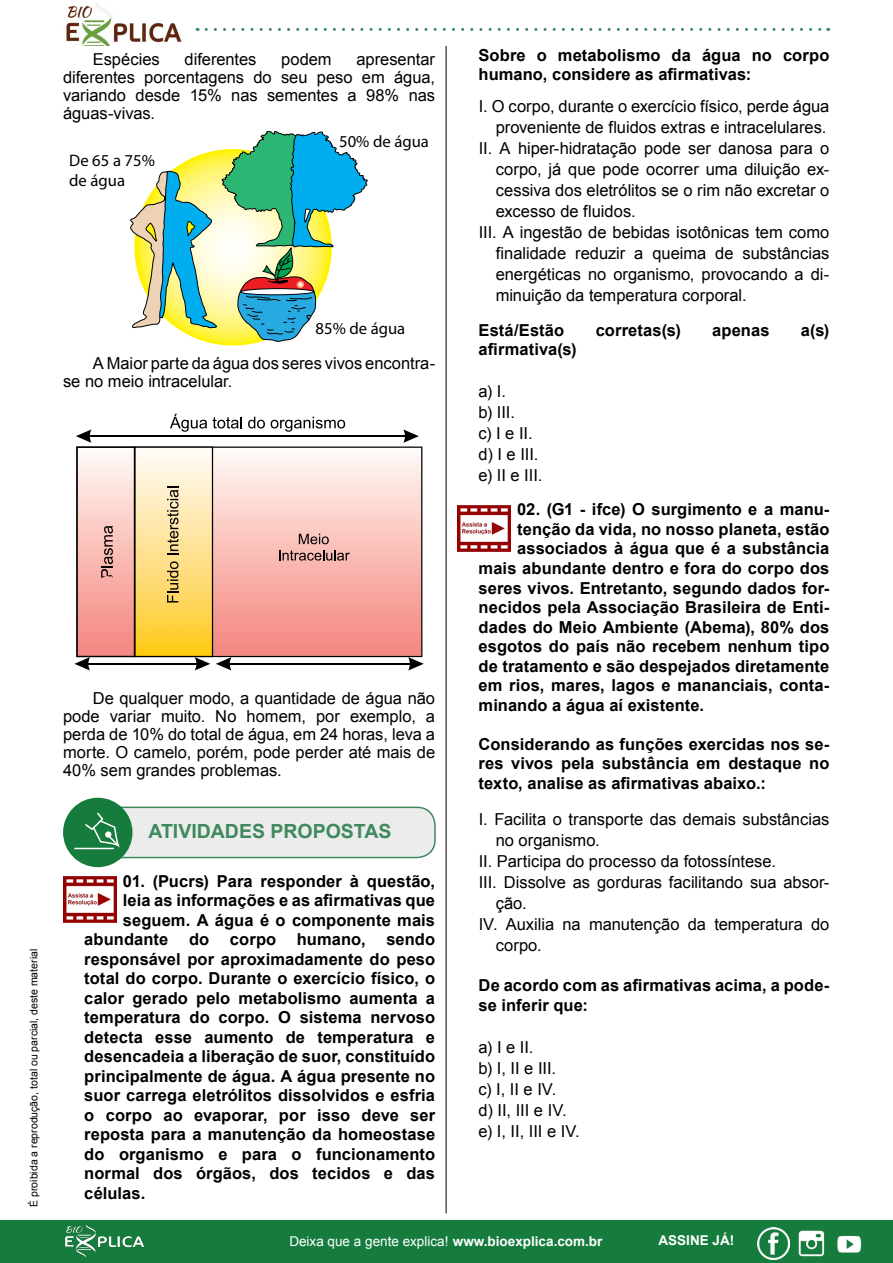
<style>
.page{position:relative;width:893px;height:1263px;background:#fff}
.page>*{position:absolute;margin:0;border:0;box-sizing:border-box;transform-origin:0 0}
.t1{font:700 19.5px "Arial";color:#3f895e}
.t2{font:16.65px/20px "Myriad Pro";color:#000}
.t3{font:700 16.5px/19.5px "Arial";letter-spacing:.005em;color:#000}
.t4{font:16.5px/18px "Arial";color:#000}
.t5{font:13.5px "Arial";color:#fff}
.t6{font:700 13.5px "Arial";color:#fff}
.t7{font:10.5px "Arial";color:#000}
.s1{font-weight:700}
</style>
<div class="page">
<img style="left:66px;top:3px;width:116px;height:43px">
<div style="left:0;top:1220px;width:893px;height:43px;background:#167c3e"></div>
<img style="left:758px;top:1227px;width:32px;height:32px">
<img style="left:798px;top:1230px;width:27px;height:27px">
<img style="left:837px;top:1235px;width:25px;height:18px">
<svg style="left:206px;top:28px;width:623px;height:3px"></svg>
<img style="left:65px;top:1224px;width:80px;height:32px">
<hr style="left:446px;top:46px;width:1px;height:1167px;background:#000">
<div style="left:95px;top:807px;width:340px;height:50px;background:#ececec;border-radius:18px"></div>
<div style="left:94px;top:807px;width:342px;height:51px;border:2px solid #3f895e;border-radius:18px"></div>
<div style="left:63px;top:798px;width:70px;height:69px;background:#167c3e;border-radius:50%"></div>
<hr style="left:74px;top:848px;width:40px;height:1px;background:#fff">
<svg style="left:84px;top:812px;width:36px;height:38px"></svg>
<img style="left:63px;top:876px;width:53px;height:47px">
<svg style="left:130px;top:131px;width:238px;height:211px"></svg>
<svg style="left:242px;top:446px;width:180px;height:211px;background:#f6bcb6"></svg>
<hr style="left:84px;top:435px;width:327px;height:2px;background:#000">
<svg style="left:403px;top:429px;width:16px;height:14px"></svg>
<svg style="left:248px;top:417px;width:17px;height:11px"></svg>
<svg style="left:271px;top:417px;width:74px;height:15px"></svg>
<svg style="left:299px;top:534px;width:30px;height:10px"></svg>
<svg style="left:279px;top:550px;width:71px;height:11px"></svg>
<hr style="left:224px;top:663px;width:192px;height:2px;background:#000">
<svg style="left:408px;top:657px;width:16px;height:13px"></svg>
<svg style="left:74px;top:414px;width:168px;height:256px"></svg>
<img style="left:457px;top:505px;width:54px;height:47px">
<p class="t7" style="left:27px;top:1207px;width:259px;rotate:-90deg">É proibida a reprodução, total ou parcial, deste material</p>
<p class="t4" style="left:93px;top:50px;width:69px">Espécies</p>
<p class="t4" style="left:185px;top:50px;width:73px">diferentes</p>
<p class="t4" style="left:281px;top:50px;width:52px">podem</p>
<p class="t4" style="left:63px;top:50px;width:374px;text-align:justify;text-indent:293px">apresentar diferentes porcentagens do seu peso em água, variando desde 15% nas sementes a 98% nas águas-vivas.</p>
<p class="t2" style="left:69px;top:150px;width:87px">De 65 a 75% de água</p>
<p class="t2" style="left:339px;top:132px;width:91px">50% de água</p>
<p class="t2" style="left:316px;top:318px;width:91px">85% de água</p>
<p class="t4" style="left:63px;top:354px;width:374px;text-indent:30px">A Maior parte da água dos seres vivos encontra&shy;se no meio intracelular.</p>
<p class="t4" style="left:63px;top:689px;width:374px;text-align:justify;text-indent:30px">De qualquer modo, a quantidade de água não pode variar muito. No homem, por exemplo, a perda de 10% do total de água, em 24 horas, leva a morte. O camelo, porém, pode perder até mais de 40% sem grandes problemas.</p>
<p class="t1" style="left:148px;top:818px;width:245px">ATIVIDADES PROPOSTAS</p>
<p class="t3" style="left:123px;top:872px;width:314px">01. (Pucrs) Para responder à questão,</p>
<p class="t3" style="left:123px;top:891px;width:314px">leia as informações e as afirmativas que</p>
<p class="t3" style="left:123px;top:911px;width:314px">seguem. A água é o componente mais</p>
<p class="t3" style="left:84px;top:930px;width:352px">abundante do corpo humano, sendo</p>
<p class="t3" style="left:84px;top:950px;width:352px">responsável por aproximadamente do peso</p>
<p class="t3" style="left:84px;top:969px;width:352px">total do corpo. Durante o exercício físico, o</p>
<p class="t3" style="left:84px;top:989px;width:352px">calor gerado pelo metabolismo aumenta a</p>
<p class="t3" style="left:84px;top:1008px;width:352px">temperatura do corpo. O sistema nervoso</p>
<p class="t3" style="left:84px;top:1028px;width:352px">detecta esse aumento de temperatura e</p>
<p class="t3" style="left:84px;top:1047px;width:352px">desencadeia a liberação de suor, constituído</p>
<p class="t3" style="left:84px;top:1067px;width:352px">principalmente de água. A água presente no</p>
<p class="t3" style="left:84px;top:1086px;width:352px">suor carrega eletrólitos dissolvidos e esfria</p>
<p class="t3" style="left:84px;top:1106px;width:352px">o corpo ao evaporar, por isso deve ser</p>
<p class="t3" style="left:84px;top:1125px;width:352px">reposta para a manutenção da homeostase</p>
<p class="t3" style="left:84px;top:1145px;width:352px">do organismo e para o funcionamento</p>
<p class="t3" style="left:84px;top:1164px;width:352px">normal dos órgãos, dos tecidos e das</p>
<p class="t3" style="left:84px;top:1184px;width:63px">células.</p>
<p class="t3" style="left:479px;top:46px;width:352px">Sobre o metabolismo da água no corpo humano, considere as afirmativas:</p>
<p class="t4" style="left:479px;top:97px;width:352px">I. O corpo, durante o exercício físico, perde água</p>
<p class="t4" style="left:496px;top:118px;width:332px">proveniente de fluidos extras e intracelulares.</p>
<p class="t4" style="left:479px;top:139px;width:352px">II. A hiper-hidratação pode ser danosa para o</p>
<p class="t4" style="left:496px;top:160px;width:335px">corpo, já que pode ocorrer uma diluição ex-</p>
<p class="t4" style="left:496px;top:181px;width:335px">cessiva dos eletrólitos se o rim não excretar o</p>
<p class="t4" style="left:496px;top:202px;width:142px">excesso de fluidos.</p>
<p class="t4" style="left:479px;top:223px;width:352px">III. A ingestão de bebidas isotônicas tem como</p>
<p class="t4" style="left:496px;top:244px;width:335px">finalidade reduzir a queima de substâncias</p>
<p class="t4" style="left:496px;top:265px;width:335px">energéticas no organismo, provocando a di-</p>
<p class="t4" style="left:496px;top:286px;width:252px">minuição da temperatura corporal.</p>
<p class="t3" style="left:479px;top:320px;width:87px">Está/Estão</p>
<p class="t3" style="left:596px;top:320px;width:87px">corretas(s)</p>
<p class="t3" style="left:712px;top:320px;width:59px">apenas</p>
<p class="t3" style="left:801px;top:320px;width:30px">a(s)</p>
<p class="t3" style="left:479px;top:340px;width:99px">afirmativa(s)</p>
<p class="t4" style="left:479px;top:381px;width:65px;line-height:21px">a) I.<br>b) III.<br>c) I e II. d) I e III. e) II e III.</p>
<p class="t3" style="left:517px;top:500px;width:314px">02. (G1 - ifce) O surgimento e a manu-</p>
<p class="t3" style="left:517px;top:520px;width:314px">tenção da vida, no nosso planeta, estão</p>
<p class="t3" style="left:517px;top:539px;width:314px">associados à água que é a substância</p>
<p class="t3" style="left:479px;top:559px;width:352px">mais abundante dentro e fora do corpo dos</p>
<p class="t3" style="left:479px;top:578px;width:352px">seres vivos. Entretanto, segundo dados for-</p>
<p class="t3" style="left:479px;top:598px;width:352px">necidos pela Associação Brasileira de Enti-</p>
<p class="t3" style="left:479px;top:617px;width:352px">dades do Meio Ambiente (Abema), 80% dos</p>
<p class="t3" style="left:479px;top:637px;width:352px">esgotos do país não recebem nenhum tipo</p>
<p class="t3" style="left:479px;top:656px;width:352px">de tratamento e são despejados diretamente</p>
<p class="t3" style="left:479px;top:676px;width:352px">em rios, mares, lagos e mananciais, conta-</p>
<p class="t3" style="left:479px;top:695px;width:227px">minando a água aí existente.</p>
<p class="t3" style="left:479px;top:734px;width:352px;text-align:justify">Considerando as funções exercidas nos se&shy;res vivos pela substância em destaque no texto, analise as afirmativas abaixo.:</p>
<p class="t4" style="left:479px;top:810px;width:352px">I. Facilita o transporte das demais substâncias</p>
<p class="t4" style="left:496px;top:831px;width:106px">no organismo.</p>
<p class="t4" style="left:479px;top:852px;width:299px">II. Participa do processo da fotossíntese.</p>
<p class="t4" style="left:479px;top:873px;width:352px">III. Dissolve as gorduras facilitando sua absor-</p>
<p class="t4" style="left:496px;top:894px;width:33px">ção.</p>
<p class="t4" style="left:479px;top:915px;width:352px">IV. Auxilia na manutenção da temperatura do</p>
<p class="t4" style="left:496px;top:936px;width:48px">corpo.</p>
<p class="t3" style="left:479px;top:976px;width:352px">De acordo com as afirmativas acima, a pode&shy;se inferir que:</p>
<p class="t4" style="left:479px;top:1036px;width:103px;line-height:21px">a) I e II.<br>b) I, II e III.<br>c) I, II e IV.<br>d) II, III e IV. e) I, II, III e IV.</p>
<p class="t5" style="left:289px;top:1232px;width:315px">Deixa que a gente explica! <span class="s1">www.bioexplica.com.br</span></p>
<p class="t6" style="left:658px;top:1231px;width:77px">ASSINE JÁ!</p>
</div>
